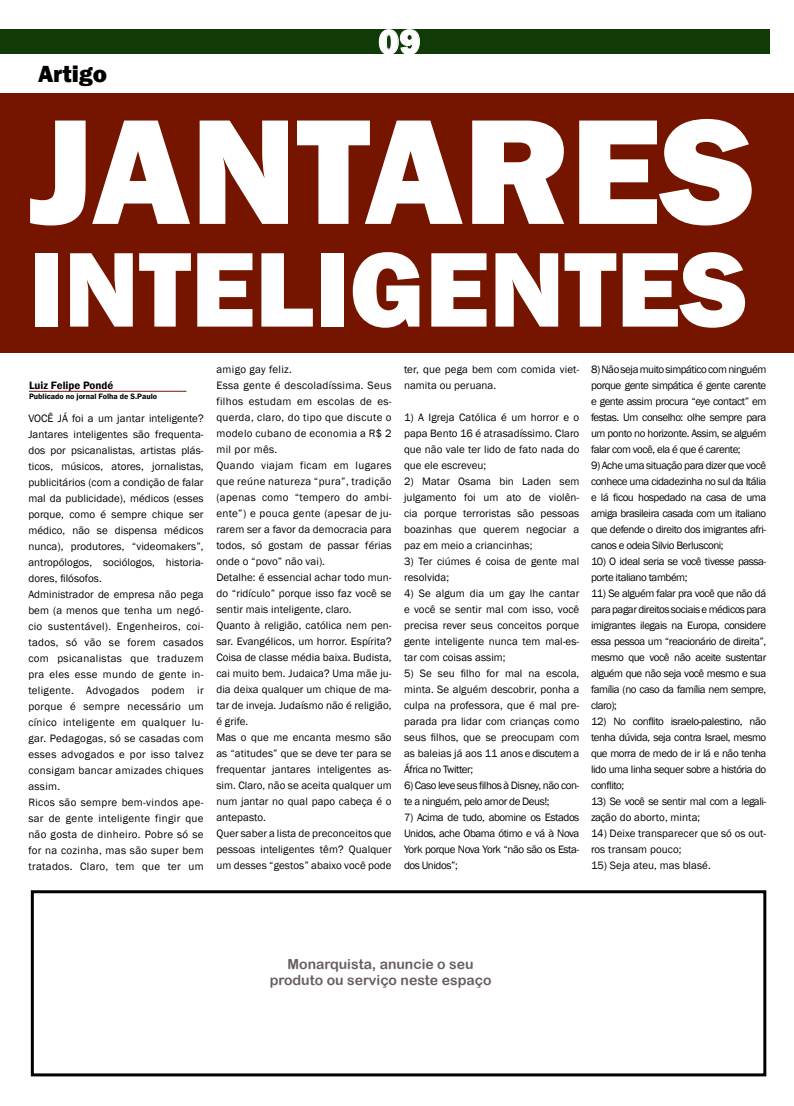
<style>
.page{position:relative;width:794px;height:1106px;background:#fff}
.page>*{position:absolute;margin:0;border:0;box-sizing:border-box;transform-origin:0 0}
.t1{font:800 155px "Franklin Gothic";color:#fff}
.t2{font:800 110px "Franklin Gothic";color:#fff}
.t3{font:800 36px "Franklin Gothic";color:#fff}
.t4{font:800 24px "Franklin Gothic";color:#000}
.t5{font:14px/16.8px "Arial Rounded MT Bold";color:#685d62;text-align:center}
.t6{font:11px/16px "Franklin Gothic";letter-spacing:.005em;color:#000;text-align:justify}
.t7{font:11px/16px "Franklin Gothic";letter-spacing:-.04em;color:#000}
.t8{font:600 11px "Franklin Gothic";color:#000}
.t9{font:600 8px "Franklin Gothic";color:#000}
</style>
<div class="page">
<div style="left:0;top:29px;width:769px;height:25px;background:#103b06"></div>
<svg style="left:379px;top:29px;width:41px;height:25px"></svg>
<div style="left:1px;top:93px;width:793px;height:259px;background:#751500"></div>
<hr style="left:29px;top:391px;width:157px;height:1px;background:#751500">
<div style="left:31px;top:890px;width:735px;height:186px;border:3px solid #000"></div>
<h3 class="t4" style="left:38px;top:58px;width:70px">Artigo</h3>
<h3 class="t3" style="left:378px;top:19px;width:44px">09</h3>
<h1 class="t1" style="left:29px;top:71px;width:727px">JANTARES</h1>
<h2 class="t2" style="left:28px;top:218px;width:720px">INTELIGENTES</h2>
<p class="t8" style="left:29px;top:378px;width:86px">Luiz Felipe Pondé</p>
<p class="t9" style="left:29px;top:391px;width:129px">Publicado no jornal Folha de S.Paulo</p>
<p class="t6" style="left:28px;top:410px;width:177px;text-align:left">VOCÊ JÁ foi a um jantar inteligente?<br>Jantares inteligentes são frequenta&shy;dos por psicanalistas, artistas plás&shy;ticos, músicos, atores, jornalistas, publicitários (com a condição de falar mal da publicidade), médicos (esses porque, como é sempre chique ser médico, não se dispensa médicos nunca), produtores, “videomakers”, antropólogos, sociólogos, historia&shy;dores, filósofos.<br>Administrador de empresa não pega bem (a menos que tenha um negó&shy;cio sustentável). Engenheiros, coi&shy;tados, só vão se forem casados com psicanalistas que traduzem pra eles esse mundo de gente in&shy;teligente. Advogados podem ir porque é sempre necessário um cínico inteligente em qualquer lu&shy;gar. Pedagogas, só se casadas com esses advogados e por isso talvez consigam bancar amizades chiques assim.<br>Ricos são sempre bem-vindos ape&shy;sar de gente inteligente fingir que não gosta de dinheiro. Pobre só se for na cozinha, mas são super bem tratados. Claro, tem que ter um</p>
<p class="t6" style="left:216px;top:361px;width:177px;text-align:left">amigo gay feliz.<br>Essa gente é descoladíssima. Seus filhos estudam em escolas de es&shy;querda, claro, do tipo que discute o modelo cubano de economia a R$ 2 mil por mês.<br>Quando viajam ficam em lugares que reúne natureza “pura”, tradição (apenas como “tempero do ambi&shy;ente”) e pouca gente (apesar de ju&shy;rarem ser a favor da democracia para todos, só gostam de passar férias onde o “povo” não vai).<br>Detalhe: é essencial achar todo mun&shy;do “ridículo” porque isso faz você se sentir mais inteligente, claro.<br>Quanto à religião, católica nem pen&shy;sar. Evangélicos, um horror. Espírita?<br>Coisa de classe média baixa. Budista, cai muito bem. Judaica? Uma mãe ju&shy;dia deixa qualquer um chique de ma&shy;tar de inveja. Judaísmo não é religião, é grife.<br>Mas o que me encanta mesmo são as “atitudes” que se deve ter para se frequentar jantares inteligentes as&shy;sim. Claro, não se aceita qualquer um num jantar no qual papo cabeça é o antepasto.<br>Quer saber a lista de preconceitos que pessoas inteligentes têm? Qualquer um desses “gestos” abaixo você pode</p>
<p class="t6" style="left:404px;top:361px;width:177px">ter, que pega bem com comida viet&shy;namita ou peruana.</p>
<p class="t6" style="left:404px;top:409px;width:177px">1) A Igreja Católica é um horror e o papa Bento 16 é atrasadíssimo. Claro que não vale ter lido de fato nada do que ele escreveu;</p>
<p class="t6" style="left:404px;top:473px;width:177px">2) Matar Osama bin Laden sem julgamento foi um ato de violên&shy;cia porque terroristas são pessoas boazinhas que querem negociar a paz em meio a criancinhas;</p>
<p class="t6" style="left:404px;top:553px;width:177px">3) Ter ciúmes é coisa de gente mal resolvida;</p>
<p class="t6" style="left:404px;top:585px;width:177px">4) Se algum dia um gay lhe cantar e você se sentir mal com isso, você precisa rever seus conceitos porque gente inteligente nunca tem mal-es&shy;tar com coisas assim;</p>
<p class="t6" style="left:404px;top:665px;width:177px">5) Se seu filho for mal na escola, minta. Se alguém descobrir, ponha a culpa na professora, que é mal pre&shy;parada pra lidar com crianças como seus filhos, que se preocupam com as baleias já aos 11 anos e discutem a África no Twitter;</p>
<p class="t7" style="left:404px;top:777px;width:177px">6) Caso leve seus filhos à Disney, não con&shy;te a ninguém, pelo amor de Deus!;</p>
<p class="t6" style="left:404px;top:809px;width:177px">7) Acima de tudo, abomine os Estados Unidos, ache Obama ótimo e vá à Nova York porque Nova York “não são os Esta&shy;dos Unidos”;</p>
<p class="t6" style="left:591px;top:361px;width:177px">8) Não seja muito simpático com ninguém porque gente simpática é gente carente e gente assim procura “eye contact” em festas. Um conselho: olhe sempre para um ponto no horizonte. Assim, se alguém falar com você, ela é que é carente;</p>
<p class="t6" style="left:591px;top:457px;width:177px">9) Ache uma situação para dizer que você conhece uma cidadezinha no sul da Itália e lá ficou hospedado na casa de uma amiga brasileira casada com um italiano que defende o direito dos imigrantes afri&shy;canos e odeia Silvio Berlusconi;</p>
<p class="t7" style="left:591px;top:553px;width:177px">10) O ideal seria se você tivesse passa&shy;porte italiano também;</p>
<p class="t6" style="left:591px;top:585px;width:177px">11) Se alguém falar pra você que não dá para pagar direitos sociais e médicos para imigrantes ilegais na Europa, considere essa pessoa um “reacionário de direita”, mesmo que você não aceite sustentar alguém que não seja você mesmo e sua família (no caso da família nem sempre, claro);</p>
<p class="t6" style="left:591px;top:714px;width:177px">12) No conflito israelo-palestino, não tenha dúvida, seja contra Israel, mesmo que morra de medo de ir lá e não tenha lido uma linha sequer sobre a história do conflito;</p>
<p class="t7" style="left:591px;top:794px;width:177px">13) Se você se sentir mal com a legali&shy;zação do aborto, minta;</p>
<p class="t6" style="left:591px;top:826px;width:177px">14) Deixe transparecer que só os out&shy;ros transam pouco;</p>
<p class="t6" style="left:591px;top:858px;width:121px">15) Seja ateu, mas blasé.</p>
<p class="t5" style="left:270px;top:955px;width:223px">Monarquista, anuncie o seu produto ou serviço neste espaço</p>
</div>
